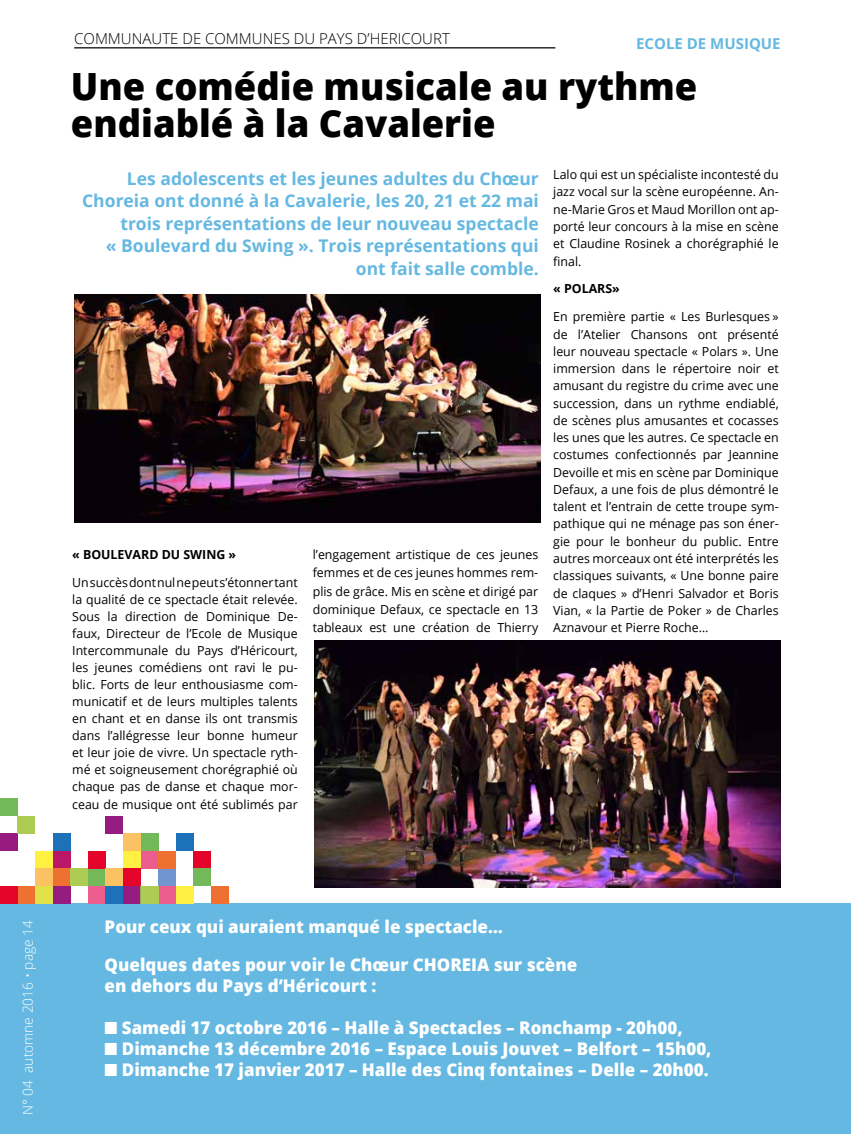
<style>
.page{position:relative;width:851px;height:1134px;background:#fff}
.page>*{position:absolute;margin:0;border:0;box-sizing:border-box;transform-origin:0 0}
.t1{font:800 37.5px/37.5px "Open Sans";color:#000}
.t2{font:800 17.5px/37.5px "Open Sans";color:#fff}
.t3{font:700 17.5px/22.5px "Open Sans";color:#64b8e1;text-align:right}
.t4{font:300 15px "Open Sans";color:#000}
.t5{font:700 15px "Open Sans";color:#64b8e1}
.t6{font:300 13.75px "Open Sans";color:#fff}
.t7{font:12.5px/17.2px "Open Sans";color:#000;text-align:justify}
.t8{font:700 12.5px "Open Sans";color:#000}
</style>
<div class="page">
<div style="left:0;top:903px;width:850px;height:231px;background:#64b8e1"></div>
<div style="left:0;top:833px;width:18px;height:18px;background:#951b81"></div>
<div style="left:123px;top:833px;width:18px;height:18px;background:#fbc263"></div>
<div style="left:141px;top:833px;width:17px;height:18px;background:#74b959"></div>
<div style="left:53px;top:851px;width:17px;height:17px;background:#b81867"></div>
<div style="left:141px;top:851px;width:17px;height:17px;background:#eb5d8d"></div>
<div style="left:88px;top:868px;width:17px;height:18px;background:#74b959"></div>
<div style="left:158px;top:868px;width:18px;height:18px;background:#7196cf"></div>
<div style="left:18px;top:816px;width:17px;height:17px;background:#aecc53"></div>
<div style="left:88px;top:886px;width:17px;height:18px;background:#eb5d8d"></div>
<div style="left:123px;top:886px;width:18px;height:18px;background:#951b81"></div>
<div style="left:158px;top:886px;width:18px;height:18px;background:#eb5d8d"></div>
<div style="left:105px;top:816px;width:18px;height:17px;background:#951b81"></div>
<div style="left:105px;top:886px;width:18px;height:18px;background:#1d71b8"></div>
<div style="left:53px;top:833px;width:17px;height:18px;background:#1d71b8"></div>
<div style="left:35px;top:851px;width:18px;height:17px;background:#fff042"></div>
<div style="left:123px;top:851px;width:18px;height:17px;background:#fff042"></div>
<div style="left:158px;top:851px;width:18px;height:17px;background:#ee7132"></div>
<div style="left:53px;top:868px;width:17px;height:18px;background:#ee7132"></div>
<div style="left:70px;top:868px;width:18px;height:18px;background:#aecc53"></div>
<div style="left:18px;top:886px;width:17px;height:18px;background:#ee7132"></div>
<div style="left:35px;top:886px;width:18px;height:18px;background:#e3e14a"></div>
<div style="left:141px;top:886px;width:17px;height:18px;background:#aecc53"></div>
<div style="left:176px;top:886px;width:17px;height:18px;background:#fff042"></div>
<div style="left:211px;top:886px;width:17px;height:18px;background:#ee7132"></div>
<div style="left:0;top:798px;width:18px;height:18px;background:#74b959"></div>
<div style="left:176px;top:833px;width:17px;height:18px;background:#1d71b8"></div>
<div style="left:88px;top:851px;width:17px;height:17px;background:#e40429"></div>
<div style="left:193px;top:851px;width:18px;height:17px;background:#e40429"></div>
<div style="left:105px;top:868px;width:18px;height:18px;background:#fbc263"></div>
<svg style="left:193px;top:868px;width:18px;height:18px"></svg>
<div style="left:123px;top:868px;width:18px;height:18px;background:#e40429"></div>
<svg style="left:35px;top:868px;width:18px;height:18px"></svg>
<div style="left:0;top:886px;width:18px;height:18px;background:#e40429"></div>
<div style="left:53px;top:886px;width:17px;height:18px;background:#951b81"></div>
<hr style="left:74px;top:47px;width:481px;height:1px;background:#000">
<img style="left:315px;top:640px;width:465px;height:248px">
<img style="left:74px;top:295px;width:466px;height:228px">
<p class="t4" style="left:74px;top:29px;width:377px">COMMUNAUTE DE COMMUNES DU PAYS D’HERICOURT</p>
<p class="t5" style="left:636px;top:33px;width:146px">ECOLE DE MUSIQUE</p>
<h1 class="t1" style="left:71px;top:65px;width:628px">Une comédie musicale au rythme endiablé à la Cavalerie</h1>
<h2 class="t3" style="left:82px;top:167px;width:458px">Les adolescents et les jeunes adultes du Chœur Choreia ont donné à la Cavalerie, les 20, 21 et 22 mai trois représentations de leur nouveau spectacle<br>« Boulevard du Swing ». Trois représentations qui ont fait salle comble.</h2>
<p class="t8" style="left:72px;top:546px;width:165px">« BOULEVARD DU SWING »</p>
<p class="t7" style="left:72px;top:573px;width:227px">Un succès dont nul ne peut s’étonner tant la qualité de ce spectacle était relevée.<br>Sous la direction de Dominique De&shy;faux, Directeur de l’Ecole de Musique Intercommunale du Pays d’Héricourt, les jeunes comédiens ont ravi le pu&shy;blic. Forts de leur enthousiasme com&shy;municatif et de leurs multiples talents en chant et en danse ils ont transmis dans l’allégresse leur bonne humeur et leur joie de vivre. Un spectacle ryth&shy;mé et soigneusement chorégraphié où chaque pas de danse et chaque mor&shy;ceau de musique ont été sublimés par</p>
<p class="t7" style="left:313px;top:545px;width:227px;line-height:18.4px">l’engagement artistique de ces jeunes femmes et de ces jeunes hommes rem&shy;plis de grâce. Mis en scène et dirigé par dominique Defaux, ce spectacle en 13 tableaux est une création de Thierry</p>
<p class="t7" style="left:553px;top:166px;width:227px">Lalo qui est un spécialiste incontesté du jazz vocal sur la scène européenne. An&shy;ne-Marie Gros et Maud Morillon ont ap&shy;porté leur concours à la mise en scène et Claudine Rosinek a chorégraphié le final.</p>
<p class="t8" style="left:553px;top:280px;width:68px">« POLARS»</p>
<p class="t7" style="left:553px;top:308px;width:227px">En première partie « Les Burlesques » de l’Atelier Chansons ont présenté leur nouveau spectacle « Polars ». Une immersion dans le répertoire noir et amusant du registre du crime avec une succession, dans un rythme endiablé, de scènes plus amusantes et cocasses les unes que les autres. Ce spectacle en costumes confectionnés par Jeannine Devoille et mis en scène par Dominique Defaux, a une fois de plus démontré le talent et l’entrain de cette troupe sym&shy;pathique qui ne ménage pas son éner&shy;gie pour le bonheur du public. Entre autres morceaux ont été interprétés les classiques suivants, « Une bonne paire de claques » d’Henri Salvador et Boris Vian, « la Partie de Poker » de Charles Aznavour et Pierre Roche…</p>
<p class="t6" style="left:18px;top:1115px;width:196px;rotate:-90deg">N° 04 automne 2016 • page 14</p>
<h2 class="t2" style="left:105px;top:907px;width:474px">Pour ceux qui auraient manqué le spectacle…<br>Quelques dates pour voir le Chœur CHOREIA sur scène</h2>
<h2 class="t2" style="left:105px;top:965px;width:273px">en dehors du Pays d’Héricourt :</h2>
<h2 class="t2" style="left:105px;top:1007px;width:579px">■ Samedi 17 octobre 2016 – Halle à Spectacles – Ronchamp - 20h00,</h2>
<h2 class="t2" style="left:105px;top:1028px;width:608px">■ Dimanche 13 décembre 2016 – Espace Louis Jouvet – Belfort – 15h00,</h2>
<h2 class="t2" style="left:105px;top:1049px;width:605px">■ Dimanche 17 janvier 2017 – Halle des Cinq fontaines – Delle – 20h00.</h2>
</div>
